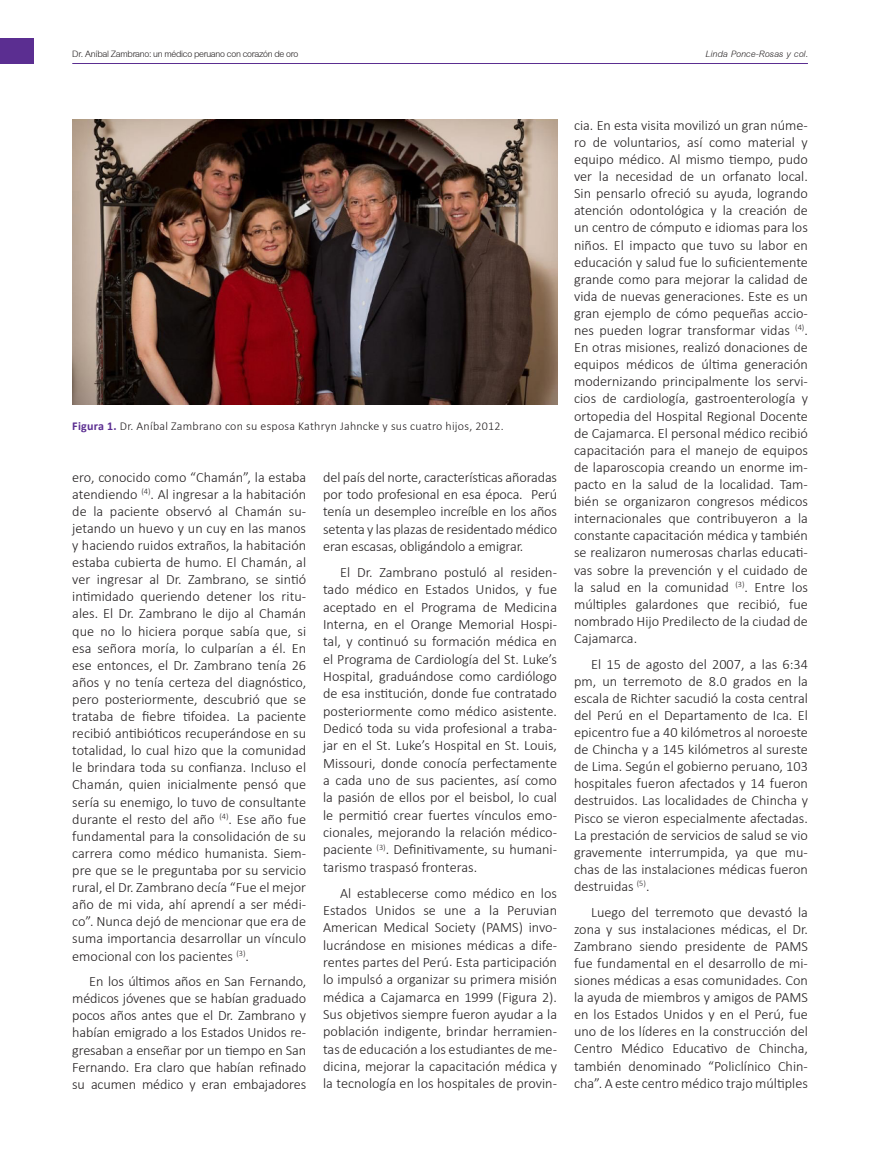
<style>
.page{position:relative;width:893px;height:1174px;background:#fff}
.page>*{position:absolute;margin:0;border:0;box-sizing:border-box;transform-origin:0 0}
.Texto_parrafo{font:300 14.25px/17.1px "Calibri";color:#231f20;text-align:justify}
.t1{font:13.5px "Cordia UPC";letter-spacing:-.025em;color:#231f20}
.t2{font:italic 13.5px "Cordia UPC";color:#231f20}
.List_Paragraph{font:300 12px "Calibri";letter-spacing:.02em;color:#231f20}
.s1{font-weight:700;color:#5b2e91}
</style>
<div class="page">
<div style="left:0;top:38px;width:34px;height:26px;background:#5b2e91"></div>
<hr style="left:72px;top:63px;width:736px;height:1px;background:#5b2e91">
<img style="left:72px;top:119px;width:485px;height:285px">
<p class="t1" style="left:72px;top:45px;width:228px">Dr. Aníbal Zambrano: un médico peruano con corazón de oro</p>
<p class="t2" style="left:706px;top:45px;width:104px">Linda Ponce-Rosas y col.</p>
<p class="List_Paragraph" style="left:72px;top:419px;width:433px"><span class="s1">Figura 1.</span> Dr. Aníbal Zambrano con su esposa Kathryn Jahncke y sus cuatro hijos, 2012.</p>
<p class="Texto_parrafo" style="left:72px;top:468px;width:235px">ero, conocido como “Chamán”, la estaba atendiendo <sup>(4)</sup>. Al ingresar a la habitación de la paciente observó al Chamán su&shy;jetando un huevo y un cuy en las manos y haciendo ruidos extraños, la habitación estaba cubierta de humo. El Chamán, al ver ingresar al Dr. Zambrano, se sintió intimidado queriendo detener los ritu&shy;ales. El Dr. Zambrano le dijo al Chamán que no lo hiciera porque sabía que, si esa señora moría, lo culparían a él. En ese entonces, el Dr. Zambrano tenía 26 años y no tenía certeza del diagnóstico, pero posteriormente, descubrió que se trataba de fiebre tifoidea. La paciente recibió antibióticos recuperándose en su totalidad, lo cual hizo que la comunidad le brindara toda su confianza. Incluso el Chamán, quien inicialmente pensó que sería su enemigo, lo tuvo de consultante durante el resto del año <sup>(4)</sup>. Ese año fue fundamental para la consolidación de su carrera como médico humanista. Siem&shy;pre que se le preguntaba por su servicio rural, el Dr. Zambrano decía “Fue el mejor año de mi vida, ahí aprendí a ser médi&shy;co”. Nunca dejó de mencionar que era de suma importancia desarrollar un vínculo emocional con los pacientes <sup>(3)</sup>.</p>
<p class="Texto_parrafo" style="left:72px;top:972px;width:235px;text-indent:17px">En los últimos años en San Fernando, médicos jóvenes que se habían graduado pocos años antes que el Dr. Zambrano y habían emigrado a los Estados Unidos re&shy;gresaban a enseñar por un tiempo en San Fernando. Era claro que habían refinado su acumen médico y eran embajadores</p>
<p class="Texto_parrafo" style="left:323px;top:468px;width:235px">del país del norte, características añoradas por todo profesional en esa época. Perú tenía un desempleo increíble en los años setenta y las plazas de residentado médico eran escasas, obligándolo a emigrar.</p>
<p class="Texto_parrafo" style="left:323px;top:563px;width:235px;text-indent:17px">El Dr. Zambrano postuló al residen&shy;tado médico en Estados Unidos, y fue aceptado en el Programa de Medicina Interna, en el Orange Memorial Hospi&shy;tal, y continuó su formación médica en el Programa de Cardiología del St. Luke’s Hospital, graduándose como cardiólogo de esa institución, donde fue contratado posteriormente como médico asistente.<br>Dedicó toda su vida profesional a traba&shy;jar en el St. Luke’s Hospital en St. Louis, Missouri, donde conocía perfectamente a cada uno de sus pacientes, así como la pasión de ellos por el beisbol, lo cual le permitió crear fuertes vínculos emo&shy;cionales, mejorando la relación médico&shy;paciente <sup>(3)</sup>. Definitivamente, su humani&shy;tarismo traspasó fronteras.</p>
<p class="Texto_parrafo" style="left:323px;top:884px;width:235px;text-indent:17px">Al establecerse como médico en los Estados Unidos se une a la Peruvian American Medical Society (PAMS) invo&shy;lucrándose en misiones médicas a dife&shy;rentes partes del Perú. Esta participación lo impulsó a organizar su primera misión médica a Cajamarca en 1999 (Figura 2).<br>Sus objetivos siempre fueron ayudar a la población indigente, brindar herramien&shy;tas de educación a los estudiantes de me&shy;dicina, mejorar la capacitación médica y la tecnología en los hospitales de provin-</p>
<p class="Texto_parrafo" style="left:574px;top:116px;width:235px">cia. En esta visita movilizó un gran núme&shy;ro de voluntarios, así como material y equipo médico. Al mismo tiempo, pudo ver la necesidad de un orfanato local.<br>Sin pensarlo ofreció su ayuda, logrando atención odontológica y la creación de un centro de cómputo e idiomas para los niños. El impacto que tuvo su labor en educación y salud fue lo suficientemente grande como para mejorar la calidad de vida de nuevas generaciones. Este es un gran ejemplo de cómo pequeñas accio&shy;nes pueden lograr transformar vidas <sup>(4)</sup>.<br>En otras misiones, realizó donaciones de equipos médicos de última generación modernizando principalmente los servi&shy;cios de cardiología, gastroenterología y ortopedia del Hospital Regional Docente de Cajamarca. El personal médico recibió capacitación para el manejo de equipos de laparoscopia creando un enorme im&shy;pacto en la salud de la localidad. Tam&shy;bién se organizaron congresos médicos internacionales que contribuyeron a la constante capacitación médica y también se realizaron numerosas charlas educati&shy;vas sobre la prevención y el cuidado de la salud en la comunidad <sup>(3)</sup>. Entre los múltiples galardones que recibió, fue nombrado Hijo Predilecto de la ciudad de Cajamarca.</p>
<p class="Texto_parrafo" style="left:574px;top:655px;width:235px;text-indent:17px">El 15 de agosto del 2007, a las 6:34 pm, un terremoto de 8.0 grados en la escala de Richter sacudió la costa central del Perú en el Departamento de Ica. El epicentro fue a 40 kilómetros al noroeste de Chincha y a 145 kilómetros al sureste de Lima. Según el gobierno peruano, 103 hospitales fueron afectados y 14 fueron destruidos. Las localidades de Chincha y Pisco se vieron especialmente afectadas.<br>La prestación de servicios de salud se vio gravemente interrumpida, ya que mu&shy;chas de las instalaciones médicas fueron destruidas <sup>(5)</sup>.</p>
<p class="Texto_parrafo" style="left:574px;top:903px;width:235px;text-indent:17px">Luego del terremoto que devastó la zona y sus instalaciones médicas, el Dr.<br>Zambrano siendo presidente de PAMS fue fundamental en el desarrollo de mi&shy;siones médicas a esas comunidades. Con la ayuda de miembros y amigos de PAMS en los Estados Unidos y en el Perú, fue uno de los líderes en la construcción del Centro Médico Educativo de Chincha, también denominado “Policlínico Chin&shy;cha”. A este centro médico trajo múltiples</p>
</div>
